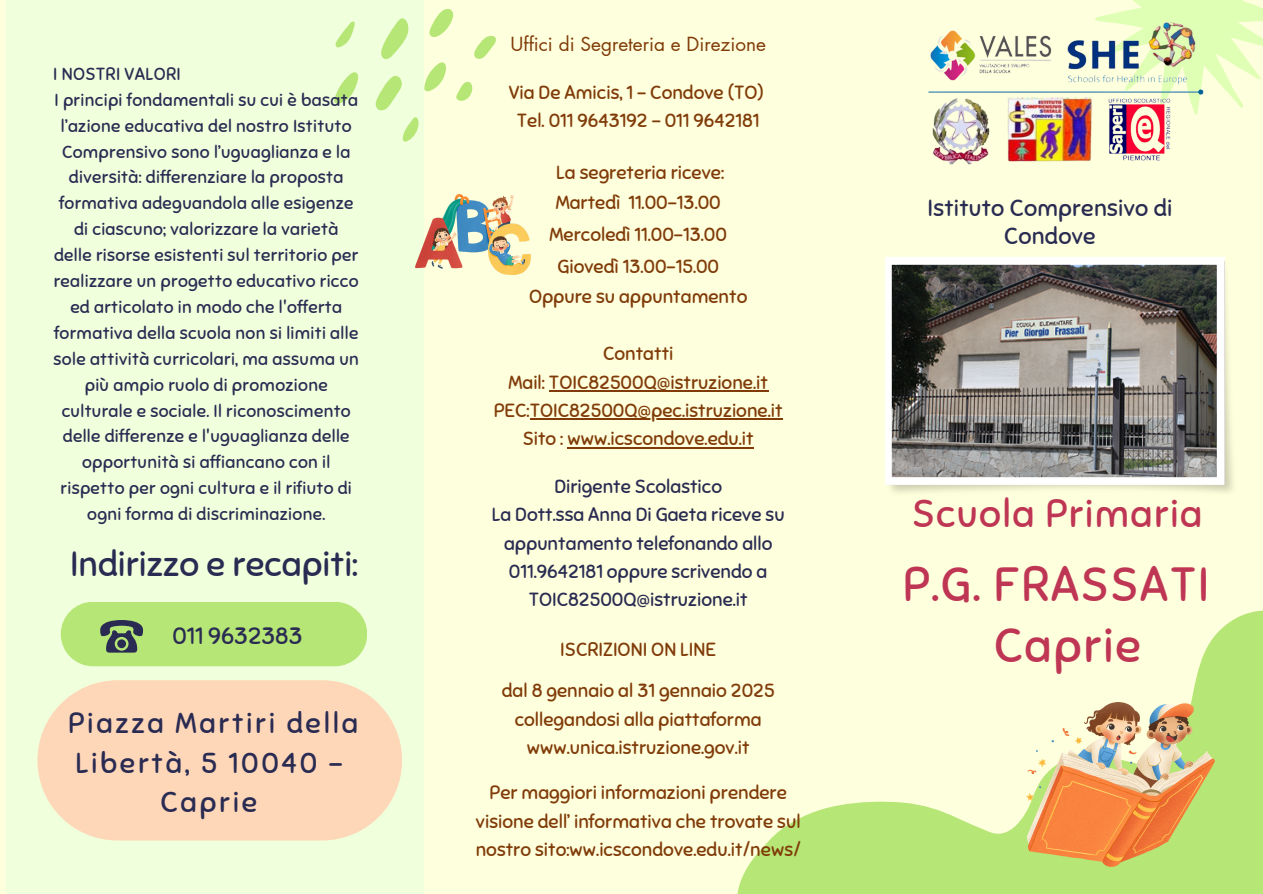
<style>
.page{position:relative;width:1263px;height:894px;background:#fff}
.page>*{position:absolute;margin:0;border:0;box-sizing:border-box;transform-origin:0 0}
.t1{font:47.85px/61.3px "Sniglet";letter-spacing:.035em;color:#bf3655;text-align:center}
.t2{font:38.85px "Sniglet";letter-spacing:.035em;color:#bf3655}
.t3{font:34.95px "Sniglet";color:#292b52}
.t4{font:28.8px/39.3px "Sniglet";letter-spacing:.095em;color:#292b52;text-align:center}
.t5{font:23.55px "Sniglet";color:#292b52}
.t6{font:23.4px/28.2px "Sniglet";letter-spacing:.01em;color:#292b52;text-align:center}
.t7{font:19.05px/28.3px "Sniglet";color:#803b09;text-align:center}
.t8{font:19.05px/28.3px "Sniglet";color:#292b52;text-align:center}
.t9{font:19.05px "Futura LT Pro";color:#803b09}
.t10{font:17.4px/25.8px "Sniglet";letter-spacing:.02em;color:#292b52;text-align:center}
</style>
<div class="page">
<div style="left:0;top:0;width:1263px;height:893px;background:#feffdc"></div>
<div style="left:6px;top:0;width:418px;height:893px;background:#f0ffdc"></div>
<svg style="left:737px;top:610px;width:526px;height:283px"></svg>
<svg style="left:1121px;top:0;width:142px;height:108px"></svg>
<svg style="left:381px;top:18px;width:28px;height:41px"></svg>
<svg style="left:429px;top:8px;width:24px;height:29px"></svg>
<svg style="left:424px;top:62px;width:22px;height:30px"></svg>
<svg style="left:376px;top:76px;width:26px;height:35px"></svg>
<svg style="left:335px;top:21px;width:20px;height:27px"></svg>
<svg style="left:334px;top:72px;width:25px;height:32px"></svg>
<svg style="left:474px;top:36px;width:22px;height:23px"></svg>
<svg style="left:403px;top:117px;width:16px;height:25px"></svg>
<svg style="left:456px;top:81px;width:17px;height:20px"></svg>
<img style="left:1027px;top:702px;width:188px;height:164px">
<img style="left:416px;top:195px;width:114px;height:80px">
<div style="left:61px;top:601px;width:306px;height:65px;background:#b6e675;border-radius:32px"></div>
<div style="left:37px;top:680px;width:365px;height:160px;background:#fed6b8;border-radius:80px"></div>
<svg style="left:100px;top:620px;width:43px;height:32px"></svg>
<img style="left:928px;top:12px;width:278px;height:153px">
<img style="left:885px;top:257px;width:348px;height:236px">
<hr style="left:549px;top:390px;width:219px;height:1px;background:#803b09">
<hr style="left:530px;top:418px;width:253px;height:2px;background:#803b09">
<hr style="left:567px;top:446px;width:187px;height:2px;background:#803b09">
<h4 class="t10" style="left:53px;top:61px;width:129px">I NOSTRI VALORI</h4>
<p class="t10" style="left:54px;top:87px;width:307px">I principi fondamentali su cui è basata l’azione educativa del nostro Istituto Comprensivo sono l’uguaglianza e la diversità: differenziare la proposta formativa adeguandola alle esigenze di ciascuno; valorizzare la varietà delle risorse esistenti sul territorio per realizzare un progetto educativo ricco ed articolato in modo che l'offerta formativa della scuola non si limiti alle sole attività curricolari, ma assuma un più ampio ruolo di promozione culturale e sociale. Il riconoscimento delle differenze e l'uguaglianza delle opportunità si affiancano con il rispetto per ogni cultura e il rifiuto di ogni forma di discriminazione.</p>
<p class="t3" style="left:70px;top:542px;width:289px">Indirizzo e recapiti:</p>
<h3 class="t5" style="left:172px;top:621px;width:131px">011 9632383</h3>
<p class="t4" style="left:68px;top:703px;width:292px">Piazza Martiri della<br>Libertà, 5 10040 -<br>Caprie</p>
<p class="t9" style="left:510px;top:35px;width:257px">Uffici di Segreteria e Direzione</p>
<p class="t7" style="left:509px;top:78px;width:257px">Via De Amicis, 1 – Condove (TO)</p>
<p class="t7" style="left:517px;top:107px;width:244px">Tel. 011 9643192 – 011 9642181</p>
<p class="t7" style="left:556px;top:159px;width:169px">La segreteria riceve:</p>
<p class="t7" style="left:556px;top:188px;width:167px">Martedì 11.00-13.00</p>
<p class="t7" style="left:550px;top:220px;width:179px">Mercoledì 11.00-13.00</p>
<p class="t7" style="left:557px;top:252px;width:163px">Giovedì 13.00-15.00</p>
<p class="t7" style="left:529px;top:283px;width:220px">Oppure su appuntamento</p>
<p class="t7" style="left:603px;top:339px;width:72px">Contatti</p>
<p class="t7" style="left:508px;top:368px;width:261px">Mail: TOIC82500Q@istruzione.it</p>
<p class="t7" style="left:494px;top:396px;width:290px">PEC:TOIC82500Q@pec.istruzione.it</p>
<p class="t7" style="left:523px;top:425px;width:233px">Sito : www.icscondove.edu.it</p>
<p class="t8" style="left:554px;top:472px;width:169px">Dirigente Scolastico</p>
<p class="t8" style="left:492px;top:500px;width:294px">La Dott.ssa Anna Di Gaeta riceve su appuntamento telefonando allo<br>011.9642181 oppure scrivendo a<br>TOIC82500Q@istruzione.it</p>
<p class="t7" style="left:560px;top:635px;width:157px">ISCRIZIONI ON LINE</p>
<p class="t7" style="left:502px;top:676px;width:274px">dal 8 gennaio al 31 gennaio 2025 collegandosi alla piattaforma www.unica.istruzione.gov.it</p>
<h6 class="t7" style="left:476px;top:778px;width:327px">Per maggiori informazioni prendere visione dell’ informativa che trovate sul nostro sito:ww.icscondove.edu.it/news/</h6>
<h5 class="t6" style="left:927px;top:194px;width:246px">Istituto Comprensivo di<br>Condove</h5>
<h2 class="t2" style="left:912px;top:489px;width:292px">Scuola Primaria</h2>
<h1 class="t1" style="left:903px;top:554px;width:308px">P.G. FRASSATI<br>Caprie</h1>
</div>
